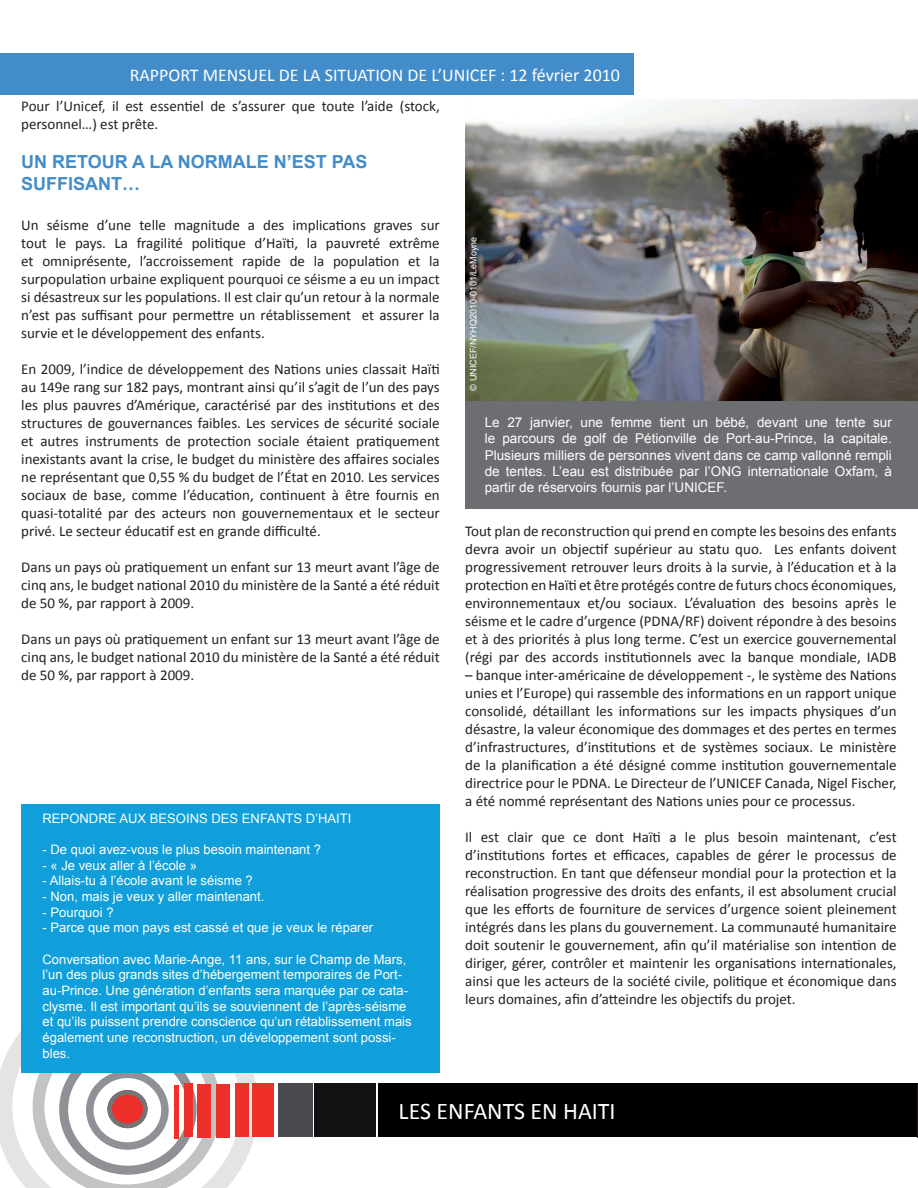
<style>
.page{position:relative;width:918px;height:1188px;background:#fff}
.page>*{position:absolute;margin:0;border:0;box-sizing:border-box;transform-origin:0 0}
.t1{font:24px "Calibri";color:#fff}
.t2{font:18px "Calibri";color:#fff}
.t3{font:700 18px/21.6px "Arial";color:#438cca}
.t4{font:15px/18px "Calibri";color:#231f20;text-align:justify}
.t5{font:13.5px/16.2px "Arial";color:#fff;text-align:justify}
.t6{font:13.05px/15.6px "Arial";color:#fff}
.t7{font:9px "Arial";color:#fff}
</style>
<div class="page">
<svg style="left:0;top:1031px;width:256px;height:157px"></svg>
<div style="left:379px;top:1083px;width:539px;height:54px;background:#000"></div>
<div style="left:315px;top:1083px;width:61px;height:54px;background:#101112"></div>
<div style="left:278px;top:1083px;width:34px;height:54px;background:#494b4e"></div>
<div style="left:253px;top:1083px;width:21px;height:54px;background:#ee2f2a"></div>
<div style="left:235px;top:1083px;width:13px;height:54px;background:#ee2f2a"></div>
<div style="left:216px;top:1084px;width:14px;height:54px;background:#ee2f2a"></div>
<svg style="left:32px;top:1073px;width:189px;height:115px"></svg>
<div style="left:184px;top:1083px;width:9px;height:54px;background:#ee2f2a"></div>
<div style="left:174px;top:1085px;width:5px;height:54px;background:#ee2f2a"></div>
<hr style="left:917px;top:1084px;width:1px;height:54px;background:#231f20">
<img style="left:465px;top:100px;width:453px;height:301px">
<div style="left:21px;top:804px;width:419px;height:269px;background:#109fda"></div>
<div style="left:0;top:53px;width:633px;height:42px;background:#438cca"></div>
<div style="left:465px;top:401px;width:453px;height:108px;background:#6d6e71"></div>
<p class="t2" style="left:130px;top:64px;width:492px">RAPPORT MENSUEL DE LA SITUATION DE L’UNICEF : 12 février 2010</p>
<p class="t4" style="left:21px;top:96px;width:420px">Pour l’Unicef, il est essentiel de s’assurer que toute l’aide (stock, personnel…) est prête.</p>
<p class="t3" style="left:21px;top:152px;width:348px">UN RETOUR A LA NORMALE N’EST PAS<br>SUFFISANT…</p>
<p class="t4" style="left:21px;top:215px;width:420px">Un séisme d’une telle magnitude a des implications graves sur tout le pays. La fragilité politique d’Haïti, la pauvreté extrême et omniprésente, l’accroissement rapide de la population et la surpopulation urbaine expliquent pourquoi ce séisme a eu un impact si désastreux sur les populations. Il est clair qu’un retour à la normale n’est pas suffisant pour permettre un rétablissement et assurer la survie et le développement des enfants.</p>
<p class="t4" style="left:21px;top:359px;width:420px">En 2009, l’indice de développement des Nations unies classait Haïti au 149e rang sur 182 pays, montrant ainsi qu’il s’agit de l’un des pays les plus pauvres d’Amérique, caractérisé par des institutions et des structures de gouvernances faibles. Les services de sécurité sociale et autres instruments de protection sociale étaient pratiquement inexistants avant la crise, le budget du ministère des affaires sociales ne représentant que 0,55 % du budget de l’État en 2010. Les services sociaux de base, comme l’éducation, continuent à être fournis en quasi-totalité par des acteurs non gouvernementaux et le secteur privé. Le secteur éducatif est en grande difficulté.</p>
<p class="t4" style="left:21px;top:557px;width:420px">Dans un pays où pratiquement un enfant sur 13 meurt avant l’âge de cinq ans, le budget national 2010 du ministère de la Santé a été réduit de 50 %, par rapport à 2009.</p>
<p class="t4" style="left:21px;top:629px;width:420px">Dans un pays où pratiquement un enfant sur 13 meurt avant l’âge de cinq ans, le budget national 2010 du ministère de la Santé a été réduit de 50 %, par rapport à 2009.</p>
<p class="t6" style="left:43px;top:810px;width:310px">REPONDRE AUX BESOINS DES ENFANTS D’HAITI</p>
<p class="t6" style="left:43px;top:842px;width:280px">- De quoi avez-vous le plus besoin maintenant ?</p>
<p class="t6" style="left:43px;top:857px;width:156px">- « Je veux aller à l’école »</p>
<p class="t6" style="left:43px;top:873px;width:212px">- Allais-tu à l’école avant le séisme ?</p>
<p class="t6" style="left:43px;top:889px;width:223px">- Non, mais je veux y aller maintenant.</p>
<p class="t6" style="left:43px;top:904px;width:73px">- Pourquoi ?</p>
<p class="t6" style="left:43px;top:920px;width:332px">- Parce que mon pays est cassé et que je veux le réparer</p>
<p class="t6" style="left:43px;top:951px;width:371px">Conversation avec Marie-Ange, 11 ans, sur le Champ de Mars, l’un des plus grands sites d’hébergement temporaires de Port&shy;au-Prince. Une génération d’enfants sera marquée par ce cata&shy;clysme. Il est important qu’ils se souviennent de l’après-séisme et qu’ils puissent prendre conscience qu’un rétablissement mais également une reconstruction, un développement sont possi&shy;bles.</p>
<p class="t7" style="left:467px;top:391px;width:155px;rotate:-90deg">© UNICEF/NYHQ2010-0101/LeMoyne</p>
<p class="t5" style="left:485px;top:414px;width:409px">Le 27 janvier, une femme tient un bébé, devant une tente sur le parcours de golf de Pétionville de Port-au-Prince, la capitale.<br>Plusieurs milliers de personnes vivent dans ce camp vallonné rempli de tentes. L’eau est distribuée par l’ONG internationale Oxfam, à partir de réservoirs fournis par l’UNICEF.</p>
<p class="t4" style="left:465px;top:521px;width:433px">Tout plan de reconstruction qui prend en compte les besoins des enfants devra avoir un objectif supérieur au statu quo. Les enfants doivent progressivement retrouver leurs droits à la survie, à l’éducation et à la protection en Haïti et être protégés contre de futurs chocs économiques, environnementaux et/ou sociaux. L’évaluation des besoins après le séisme et le cadre d’urgence (PDNA/RF) doivent répondre à des besoins et à des priorités à plus long terme. C’est un exercice gouvernemental (régi par des accords institutionnels avec la banque mondiale, IADB</p>
<p class="t4" style="left:465px;top:665px;width:433px">– banque inter-américaine de développement -, le système des Nations unies et l’Europe) qui rassemble des informations en un rapport unique consolidé, détaillant les informations sur les impacts physiques d’un désastre, la valeur économique des dommages et des pertes en termes d’infrastructures, d’institutions et de systèmes sociaux. Le ministère de la planification a été désigné comme institution gouvernementale directrice pour le PDNA. Le Directeur de l’UNICEF Canada, Nigel Fischer, a été nommé représentant des Nations unies pour ce processus.</p>
<p class="t4" style="left:465px;top:827px;width:433px">Il est clair que ce dont Haïti a le plus besoin maintenant, c’est d’institutions fortes et efficaces, capables de gérer le processus de reconstruction. En tant que défenseur mondial pour la protection et la réalisation progressive des droits des enfants, il est absolument crucial que les efforts de fourniture de services d’urgence soient pleinement intégrés dans les plans du gouvernement. La communauté humanitaire doit soutenir le gouvernement, afin qu’il matérialise son intention de diriger, gérer, contrôler et maintenir les organisations internationales, ainsi que les acteurs de la société civile, politique et économique dans leurs domaines, afin d’atteindre les objectifs du projet.</p>
<h1 class="t1" style="left:399px;top:1096px;width:219px">LES ENFANTS EN HAITI</h1>
</div>
